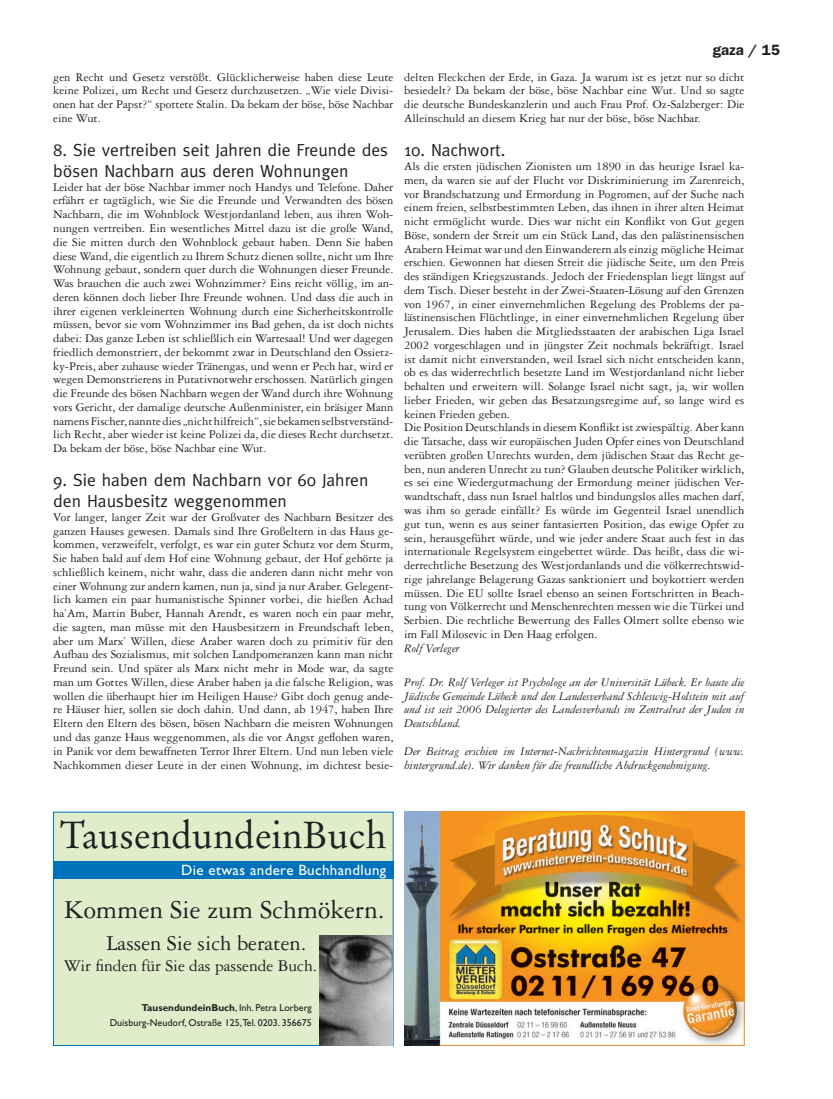
<style>
.page{position:relative;width:833px;height:1099px;background:#fff}
.page>*{position:absolute;margin:0;border:0;box-sizing:border-box;transform-origin:0 0}
.t1{font:37.5px "Stempel Garamond";color:#231f20}
.t2{font:27.5px "Garamond Three";color:#231f20}
.t3{font:22.5px "Garamond Three";color:#231f20}
.t4{font:17.5px/20.6px "Meta";letter-spacing:.005em;color:#231f20}
.t5{font:17.5px "Garamond Three";color:#231f20}
.t6{font:15px "Gill Sans";letter-spacing:.025em;color:#fff}
.t7{font:600 15px "Franklin Gothic";color:#231f20}
.t8{font:12.5px/13.8px "Garamond Three";color:#231f20;text-align:justify}
.t9{font:italic 12.5px/13.8px "Garamond Three";color:#231f20;text-align:justify}
.t10{font:10px/15px "Gill Sans";color:#231f20;text-align:right}
.s1{font-weight:700}
</style>
<div class="page">
<img style="left:404px;top:811px;width:340px;height:234px">
<div style="left:53px;top:812px;width:340px;height:233px;background:#dfedcb"></div>
<div style="left:53px;top:861px;width:340px;height:18px;background:#0072bc"></div>
<img style="left:319px;top:935px;width:74px;height:110px">
<p class="t8" style="left:53px;top:70px;width:342px">gen Recht und Gesetz verstößt. Glücklicherweise haben diese Leute keine Polizei, um Recht und Gesetz durchzusetzen. „Wie viele Divisi&shy;onen hat der Papst?“ spottete Stalin. Da bekam der böse, böse Nachbar eine Wut.</p>
<h3 class="t4" style="left:53px;top:140px;width:336px">8. Sie vertreiben seit Jahren die Freunde des bösen Nachbarn aus deren Wohnungen</h3>
<p class="t8" style="left:53px;top:180px;width:342px">Leider hat der böse Nachbar immer noch Handys und Telefone. Daher erfährt er tagtäglich, wie Sie die Freunde und Verwandten des bösen Nachbarn, die im Wohnblock Westjordanland leben, aus ihren Woh&shy;nungen vertreiben. Ein wesentliches Mittel dazu ist die große Wand, die Sie mitten durch den Wohnblock gebaut haben. Denn Sie haben diese Wand, die eigentlich zu Ihrem Schutz dienen sollte, nicht um Ihre Wohnung gebaut, sondern quer durch die Wohnungen dieser Freunde.<br>Was brauchen die auch zwei Wohnzimmer? Eins reicht völlig, im an&shy;deren können doch lieber Ihre Freunde wohnen. Und dass die auch in ihrer eigenen verkleinerten Wohnung durch eine Sicherheitskontrolle müssen, bevor sie vom Wohnzimmer ins Bad gehen, da ist doch nichts dabei: Das ganze Leben ist schließlich ein Wartesaal! Und wer dagegen friedlich demonstriert, der bekommt zwar in Deutschland den Ossietz&shy;ky-Preis, aber zuhause wieder Tränengas, und wenn er Pech hat, wird er wegen Demonstrierens in Putativnotwehr erschossen. Natürlich gingen die Freunde des bösen Nachbarn wegen der Wand durch ihre Wohnung vors Gericht, der damalige deutsche Außenminister, ein bräsiger Mann namens Fischer, nannte dies „nicht hilfreich“, sie bekamen selbstverständ&shy;lich Recht, aber wieder ist keine Polizei da, die dieses Recht durchsetzt.<br>Da bekam der böse, böse Nachbar eine Wut.</p>
<h3 class="t4" style="left:53px;top:470px;width:317px">9. Sie haben dem Nachbarn vor 60 Jahren den Hausbesitz weggenommen</h3>
<p class="t8" style="left:53px;top:510px;width:342px">Vor langer, langer Zeit war der Großvater des Nachbarn Besitzer des ganzen Hauses gewesen. Damals sind Ihre Großeltern in das Haus ge&shy;kommen, verzweifelt, verfolgt, es war ein guter Schutz vor dem Sturm, Sie haben bald auf dem Hof eine Wohnung gebaut, der Hof gehörte ja schließlich keinem, nicht wahr, dass die anderen dann nicht mehr von einer Wohnung zur andern kamen, nun ja, sind ja nur Araber. Gelegent&shy;lich kamen ein paar humanistische Spinner vorbei, die hießen Achad ha’Am, Martin Buber, Hannah Arendt, es waren noch ein paar mehr, die sagten, man müsse mit den Hausbesitzern in Freundschaft leben, aber um Marx’ Willen, diese Araber waren doch zu primitiv für den Aufbau des Sozialismus, mit solchen Landpomeranzen kann man nicht Freund sein. Und später als Marx nicht mehr in Mode war, da sagte man um Gottes Willen, diese Araber haben ja die falsche Religion, was wollen die überhaupt hier im Heiligen Hause? Gibt doch genug ande&shy;re Häuser hier, sollen sie doch dahin. Und dann, ab 1947, haben Ihre Eltern den Eltern des bösen, bösen Nachbarn die meisten Wohnungen und das ganze Haus weggenommen, als die vor Angst geflohen waren, in Panik vor dem bewaffneten Terror Ihrer Eltern. Und nun leben viele Nachkommen dieser Leute in der einen Wohnung, im dichtest besie-</p>
<p class="t7" style="left:713px;top:41px;width:68px">gaza / 15</p>
<p class="t8" style="left:404px;top:70px;width:342px">delten Fleckchen der Erde, in Gaza. Ja warum ist es jetzt nur so dicht besiedelt? Da bekam der böse, böse Nachbar eine Wut. Und so sagte die deutsche Bundeskanzlerin und auch Frau Prof. Oz-Salzberger: Die Alleinschuld an diesem Krieg hat nur der böse, böse Nachbar.</p>
<h3 class="t4" style="left:404px;top:140px;width:103px">10. Nachwort.</h3>
<p class="t8" style="left:404px;top:159px;width:342px;text-align:left">Als die ersten jüdischen Zionisten um 1890 in das heutige Israel ka&shy;men, da waren sie auf der Flucht vor Diskriminierung im Zarenreich, vor Brandschatzung und Ermordung in Pogromen, auf der Suche nach einem freien, selbstbestimmten Leben, das ihnen in ihrer alten Heimat nicht ermöglicht wurde. Dies war nicht ein Konflikt von Gut gegen Böse, sondern der Streit um ein Stück Land, das den palästinensischen Arabern Heimat war und den Einwanderern als einzig mögliche Heimat erschien. Gewonnen hat diesen Streit die jüdische Seite, um den Preis des ständigen Kriegszustands. Jedoch der Friedensplan liegt längst auf dem Tisch. Dieser besteht in der Zwei-Staaten-Lösung auf den Grenzen von 1967, in einer einvernehmlichen Regelung des Problems der pa&shy;lästinensischen Flüchtlinge, in einer einvernehmlichen Regelung über Jerusalem. Dies haben die Mitgliedsstaaten der arabischen Liga Israel 2002 vorgeschlagen und in jüngster Zeit nochmals bekräftigt. Israel ist damit nicht einverstanden, weil Israel sich nicht entscheiden kann, ob es das widerrechtlich besetzte Land im Westjordanland nicht lieber behalten und erweitern will. Solange Israel nicht sagt, ja, wir wollen lieber Frieden, wir geben das Besatzungsregime auf, so lange wird es keinen Frieden geben.<br>Die Position Deutschlands in diesem Konflikt ist zwiespältig. Aber kann die Tatsache, dass wir europäischen Juden Opfer eines von Deutschland verübten großen Unrechts wurden, dem jüdischen Staat das Recht ge&shy;ben, nun anderen Unrecht zu tun? Glauben deutsche Politiker wirklich, es sei eine Wiedergutmachung der Ermordung meiner jüdischen Ver&shy;wandtschaft, dass nun Israel haltlos und bindungslos alles machen darf, was ihm so gerade einfällt? Es würde im Gegenteil Israel unendlich gut tun, wenn es aus seiner fantasierten Position, das ewige Opfer zu sein, herausgeführt würde, und wie jeder andere Staat auch fest in das internationale Regelsystem eingebettet würde. Das heißt, dass die wi&shy;derrechtliche Besetzung des Westjordanlands und die völkerrechtswid&shy;rige jahrelange Belagerung Gazas sanktioniert und boykottiert werden müssen. Die EU sollte Israel ebenso an seinen Fortschritten in Beach&shy;tung von Völkerrecht und Menschenrechten messen wie die Türkei und Serbien. Die rechtliche Bewertung des Falles Olmert sollte ebenso wie im Fall Milosevic in Den Haag erfolgen.</p>
<p class="t9" style="left:404px;top:641px;width:57px">Rolf Verleger</p>
<p class="t9" style="left:404px;top:675px;width:342px">Prof. Dr. Rolf Verleger ist Psychologe an der Universität Lübeck. Er baute die Jüdische Gemeinde Lübeck und den Landesverband Schleswig-Holstein mit auf und ist seit 2006 Delegierter des Landesverbands im Zentralrat der Juden in Deutschland.</p>
<p class="t9" style="left:404px;top:744px;width:342px">Der Beitrag erschien im Internet-Nachrichtenmagazin Hintergrund (www. hintergrund.de). Wir danken für die freundliche Abdruckgenehmigung.</p>
<h1 class="t1" style="left:60px;top:812px;width:327px">TausendundeinBuch</h1>
<p class="t6" style="left:181px;top:861px;width:207px">Die etwas andere Buchhandlung</p>
<h2 class="t2" style="left:64px;top:895px;width:322px">Kommen Sie zum Schmökern.</h2>
<h3 class="t3" style="left:106px;top:930px;width:201px">Lassen Sie sich beraten.</h3>
<h3 class="t5" style="left:64px;top:956px;width:255px">Wir finden für Sie das passende Buch.</h3>
<p class="t10" style="left:110px;top:1000px;width:204px"><span class="s1">TausendundeinBuch</span>, Inh. Petra Lorberg<br>Duisburg-Neudorf, Ostraße 125,Tel. 0203. 356675</p>
</div>
